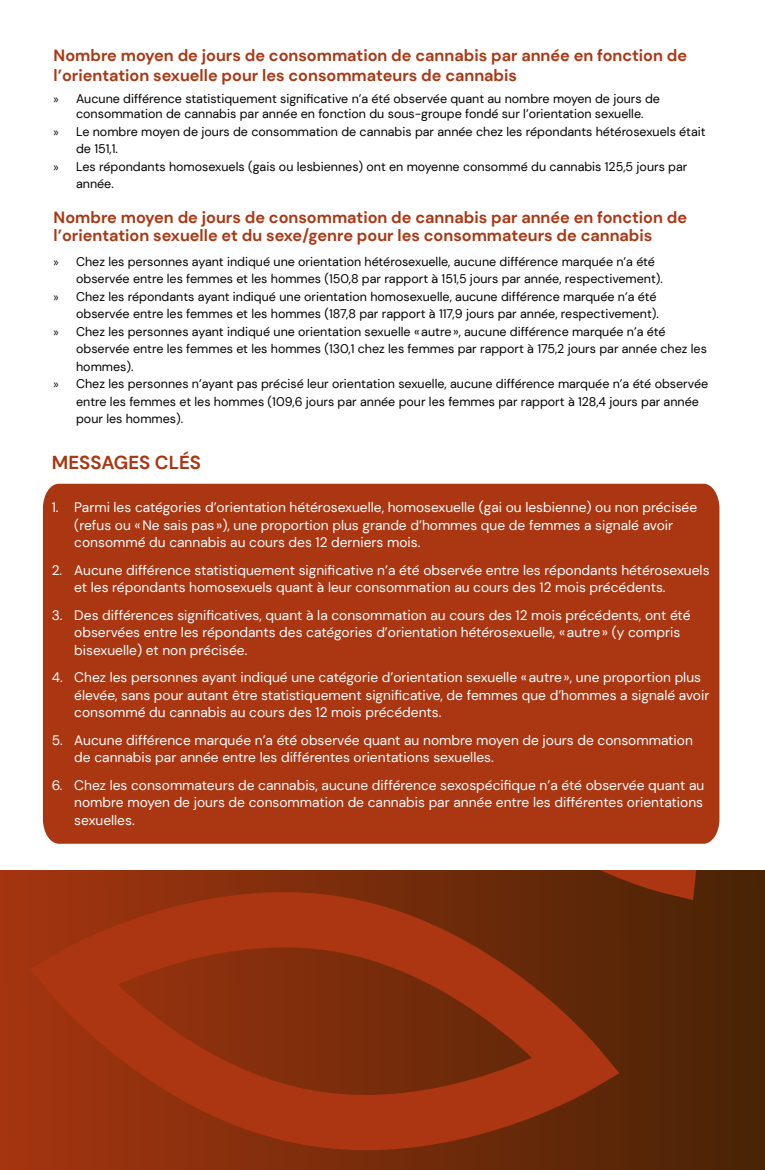
<style>
.page{position:relative;width:765px;height:1170px;background:#fff}
.page>*{position:absolute;margin:0;border:0;box-sizing:border-box;transform-origin:0 0}
.t1{font:700 18.75px "DM Sans";color:#ab3612}
.t2{font:700 16.25px/19.5px "DM Sans";color:#ab3612}
.t3{font:13.75px/17.5px "DM Sans";color:#fff}
.t4{font:12.5px/15px "DM Sans";color:#000;text-align:center}
.s1{font-family:"Myriad Pro"}
</style>
<div class="page">
<svg style="left:0;top:870px;width:765px;height:300px;background:#5f2708"></svg>
<svg style="left:30px;top:870px;width:590px;height:300px;background:#8e300d"></svg>
<svg style="left:419px;top:870px;width:287px;height:31px;background:#702a0a"></svg>
<div style="left:43px;top:484px;width:676px;height:360px;background:#ab3612"></div>
<p class="t2" style="left:54px;top:46px;width:635px">Nombre moyen de jours de consommation de cannabis par année en fonction de l’orientation sexuelle pour les consommateurs de cannabis</p>
<p class="t4" style="left:54px;top:91px;width:608px"><span class="s1">»</span> Aucune différence statistiquement significative n’a été observée quant au nombre moyen de jours de consommation de cannabis par année en fonction du sous-groupe fondé sur l’orientation sexuelle.</p>
<p class="t4" style="left:54px;top:124px;width:653px"><span class="s1">»</span> Le nombre moyen de jours de consommation de cannabis par année chez les répondants hétérosexuels était</p>
<p class="t4" style="left:76px;top:141px;width:43px">de 151,1.</p>
<p class="t4" style="left:54px;top:159px;width:635px"><span class="s1">»</span> Les répondants homosexuels (gais ou lesbiennes) ont en moyenne consommé du cannabis 125,5 jours par</p>
<p class="t4" style="left:76px;top:176px;width:39px">année.</p>
<p class="t2" style="left:54px;top:209px;width:635px;line-height:17.5px">Nombre moyen de jours de consommation de cannabis par année en fonction de l’orientation sexuelle et du sexe/genre pour les consommateurs de cannabis</p>
<p class="t4" style="left:54px;top:254px;width:603px"><span class="s1">»</span> Chez les personnes ayant indiqué une orientation hétérosexuelle, aucune différence marquée n’a été</p>
<p class="t4" style="left:76px;top:271px;width:588px">observée entre les femmes et les hommes (150,8 par rapport à 151,5 jours par année, respectivement).</p>
<p class="t4" style="left:54px;top:289px;width:604px"><span class="s1">»</span> Chez les répondants ayant indiqué une orientation homosexuelle, aucune différence marquée n’a été</p>
<p class="t4" style="left:76px;top:306px;width:584px">observée entre les femmes et les hommes (187,8 par rapport à 117,9 jours par année, respectivement).</p>
<p class="t4" style="left:54px;top:324px;width:613px"><span class="s1">»</span> Chez les personnes ayant indiqué une orientation sexuelle «autre», aucune différence marquée n’a été</p>
<p class="t4" style="left:76px;top:341px;width:632px">observée entre les femmes et les hommes (130,1 chez les femmes par rapport à 175,2 jours par année chez les</p>
<p class="t4" style="left:76px;top:359px;width:59px">hommes).</p>
<p class="t4" style="left:54px;top:376px;width:656px"><span class="s1">»</span> Chez les personnes n’ayant pas précisé leur orientation sexuelle, aucune différence marquée n’a été observée</p>
<p class="t4" style="left:76px;top:394px;width:624px">entre les femmes et les hommes (109,6 jours par année pour les femmes par rapport à 128,4 jours par année</p>
<p class="t4" style="left:76px;top:411px;width:109px">pour les hommes).</p>
<h1 class="t1" style="left:52px;top:450px;width:151px">MESSAGES CLÉS</h1>
<p class="t3" style="left:74px;top:499px;width:624px;text-indent:-22px">1. Parmi les catégories d’orientation hétérosexuelle, homosexuelle (gai ou lesbienne) ou non précisée (refus ou «Ne sais pas»), une proportion plus grande d’hommes que de femmes a signalé avoir consommé du cannabis au cours des 12 derniers mois.</p>
<p class="t3" style="left:74px;top:561px;width:637px;text-indent:-22px">2. Aucune différence statistiquement significative n’a été observée entre les répondants hétérosexuels et les répondants homosexuels quant à leur consommation au cours des 12 mois précédents.</p>
<p class="t3" style="left:74px;top:606px;width:618px;text-indent:-22px">3. Des différences significatives, quant à la consommation au cours des 12 mois précédents, ont été observées entre les répondants des catégories d’orientation hétérosexuelle, «autre» (y compris bisexuelle) et non précisée.</p>
<p class="t3" style="left:74px;top:669px;width:637px;text-indent:-23px">4. Chez les personnes ayant indiqué une catégorie d’orientation sexuelle «autre», une proportion plus élevée, sans pour autant être statistiquement significative, de femmes que d’hommes a signalé avoir consommé du cannabis au cours des 12 mois précédents.</p>
<p class="t3" style="left:74px;top:731px;width:620px;text-indent:-22px">5. Aucune différence marquée n’a été observée quant au nombre moyen de jours de consommation de cannabis par année entre les différentes orientations sexuelles.</p>
<p class="t3" style="left:74px;top:776px;width:632px;text-align:justify;text-indent:-22px">6. Chez les consommateurs de cannabis, aucune différence sexospécifique n’a été observée quant au nombre moyen de jours de consommation de cannabis par année entre les différentes orientations sexuelles.</p>
</div>
